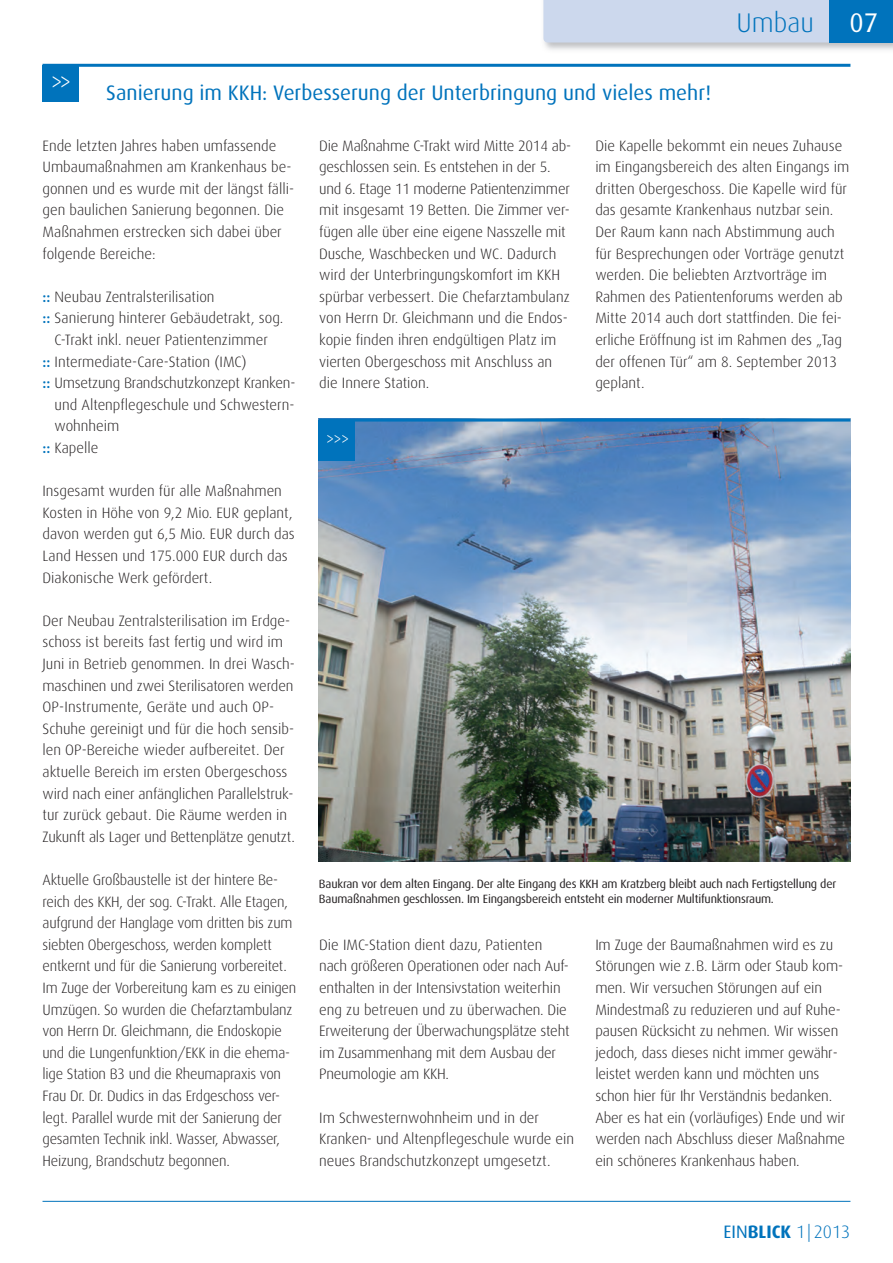
<style>
.page{position:relative;width:893px;height:1263px;background:#fff}
.page>*{position:absolute;margin:0;border:0;box-sizing:border-box;transform-origin:0 0}
.t1{font:300 30px "Dax";color:#fff;scale:.7 1}
.t2{font:300 27px "Dax";color:#0073bc}
.t3{font:27px "Dax";color:#fff}
.t4{font:21px "Dax";color:#0073bc}
.t5{font:300 21px "Dax";color:#fff;scale:.7 1}
.t6{font:300 18px "Dax";color:#0073bc}
.t7{font:300 15px/21.6px "Dax";letter-spacing:-.01em;color:#231f20}
.t8{font:12px/15px "Dax";letter-spacing:-.015em;color:#231f20}
.s1{font-weight:500;color:#0073bc}
.s2{font-weight:400}
.s3{font-weight:700}
</style>
<div class="page">
<div style="left:543px;top:0;width:286px;height:43px;background:#ccd8ed"></div>
<div style="left:829px;top:0;width:64px;height:43px;background:#0073bc"></div>
<hr style="left:43px;top:1201px;width:807px;height:1px;background:#0073bc">
<div style="left:43px;top:65px;width:36px;height:36px;background:#0073bc"></div>
<hr style="left:43px;top:64px;width:807px;height:3px;background:#0073bc">
<img style="left:319px;top:418px;width:531px;height:443px">
<div style="left:319px;top:420px;width:36px;height:41px;background:#0073bc"></div>
<hr style="left:319px;top:419px;width:531px;height:3px;background:#0073bc">
<h1 class="t1" style="left:52px;top:68px;width:29px">&gt;&gt;</h1>
<h3 class="t4" style="left:106px;top:83px;width:606px">Sanierung im KKH: Verbesserung der Unterbringung und vieles mehr!</h3>
<h2 class="t2" style="left:736px;top:11px;width:79px">Umbau</h2>
<h2 class="t3" style="left:850px;top:11px;width:30px">07</h2>
<p class="t7" style="left:43px;top:136px;width:253px">Ende letzten Jahres haben umfassende Umbaumaßnahmen am Krankenhaus be&shy;gonnen und es wurde mit der längst fälli&shy;gen baulichen Sanierung begonnen. Die Maßnahmen erstrecken sich dabei über folgende Bereiche:</p>
<p class="t7" style="left:43px;top:287px;width:174px"><span class="s1">::</span> Neubau Zentralsterilisation</p>
<p class="t7" style="left:43px;top:308px;width:242px"><span class="s1">::</span> Sanierung hinterer Gebäudetrakt, sog.</p>
<p class="t7" style="left:55px;top:330px;width:215px">C-Trakt inkl. neuer Patientenzimmer</p>
<p class="t7" style="left:43px;top:352px;width:206px"><span class="s1">::</span> Intermediate-Care-Station (IMC)</p>
<p class="t7" style="left:43px;top:373px;width:254px"><span class="s1">::</span> Umsetzung Brandschutzkonzept Kranken-</p>
<p class="t7" style="left:55px;top:395px;width:241px">und Altenpflegeschule und Schwestern-</p>
<p class="t7" style="left:55px;top:416px;width:66px">wohnheim</p>
<p class="t7" style="left:43px;top:438px;width:58px"><span class="s1">::</span> Kapelle</p>
<p class="t7" style="left:43px;top:481px;width:254px">Insgesamt wurden für alle Maßnahmen Kosten in Höhe von 9,2 Mio. EUR geplant, davon werden gut 6,5 Mio. EUR durch das Land Hessen und 175.000 EUR durch das Diakonische Werk gefördert.</p>
<p class="t7" style="left:43px;top:611px;width:254px">Der Neubau Zentralsterilisation im Erd ge - schoss ist bereits fast fertig und wird im Juni in Betrieb genommen. In drei Wasch - maschinen und zwei Sterilisatoren werden OP-Instrumente, Geräte und auch OP-Schuhe gereinigt und für die hoch sensib - len OP-Bereiche wieder aufbereitet. Der aktuelle Bereich im ersten Obergeschoss wird nach einer anfänglichen Parallel struk - tur zurück gebaut. Die Räume werden in Zukunft als Lager und Bettenplätze genutzt.</p>
<p class="t7" style="left:43px;top:870px;width:255px">Aktuelle Großbaustelle ist der hintere Be - reich des KKH, der sog. C-Trakt. Alle Etagen, aufgrund der Hanglage vom dritten bis zum siebten Obergeschoss, werden komplett entkernt und für die Sanie rung vorbereitet.<br>Im Zuge der Vorbe reitung kam es zu einigen Umzügen. So wurden die Chefarztambulanz von Herrn Dr. Gleich mann, die Endoskopie und die Lungen funktion/EKK in die ehema&shy;lige Station B3 und die Rheu mapraxis von Frau Dr. Dr. Dudics in das Erdgeschoss ver&shy;legt. Parallel wurde mit der Sanierung der gesamten Technik inkl. Wasser, Abwasser, Heizung, Brandschutz begonnen.</p>
<p class="t7" style="left:319px;top:136px;width:253px">Die Maßnahme C-Trakt wird Mitte 2014 ab - geschlossen sein. Es entstehen in der 5. und 6. Etage 11 moderne Pa tien ten zim mer mit insgesamt 19 Betten. Die Zimmer ver&shy;fügen alle über eine eigene Nasszelle mit Dusche, Waschbecken und WC. Dadurch wird der Unterbrin gungs komfort im KKH spürbar verbessert. Die Chefarzt ambu lanz von Herrn Dr. Gleich mann und die Endos - kopie finden ihren endgültigen Platz im vierten Obergeschoss mit Anschluss an die Innere Station.</p>
<h3 class="t5" style="left:326px;top:430px;width:34px">&gt;&gt;&gt;</h3>
<p class="t7" style="left:595px;top:136px;width:256px">Die Kapelle bekommt ein neues Zu hau se im Eingangsbereich des alten Eingangs im dritten Obergeschoss. Die Kapelle wird für das gesamte Kranken haus nutzbar sein.<br>Der Raum kann nach Abstimmung auch für Bespre chungen oder Vorträge genutzt werden. Die beliebten Arztvorträge im Rahmen des Patientenforums werden ab Mitte 2014 auch dort stattfinden. Die fei&shy;erliche Eröffnung ist im Rahmen des „Tag der offenen Tür“ am 8. Sep tember 2013 geplant.</p>
<p class="t8" style="left:319px;top:877px;width:519px">Baukran vor dem alten Eingang. Der alte Eingang des KKH am Kratzberg bleibt auch nach Fertigstellung der<br>Baumaßnahmen geschlossen. Im Eingangsbereich entsteht ein moderner Multifunktionsraum.</p>
<p class="t7" style="left:319px;top:935px;width:252px">Die IMC-Station dient dazu, Patienten nach größeren Operationen oder nach Auf&shy;enthalten in der Intensivstation weiterhin eng zu betreuen und zu überwachen. Die Erweiterung der Über wa chungsplätze steht im Zusam men hang mit dem Ausbau der Pneumologie am KKH.</p>
<p class="t7" style="left:319px;top:1108px;width:256px">Im Schwesternwohnheim und in der<br>Kranken- und Altenpflegeschule wurde ein neues Brandschutzkonzept umgesetzt.</p>
<p class="t7" style="left:595px;top:935px;width:251px">Im Zuge der Baumaßnahmen wird es zu Störungen wie z.B. Lärm oder Staub kom&shy;men. Wir versuchen Stö run gen auf ein Mindestmaß zu reduzieren und auf Ruhe&shy;pausen Rücksicht zu nehmen. Wir wissen jedoch, dass dieses nicht immer gewähr&shy;leistet werden kann und möchten uns schon hier für Ihr Verständnis bedanken.<br>Aber es hat ein (vorläufiges) Ende und wir werden nach Abschluss dieser Maßnahme ein schöneres Krankenhaus haben.</p>
<p class="t6" style="left:724px;top:1224px;width:128px"><span class="s2">EIN</span><span class="s3">BLICK</span> 1| 2013</p>
</div>
